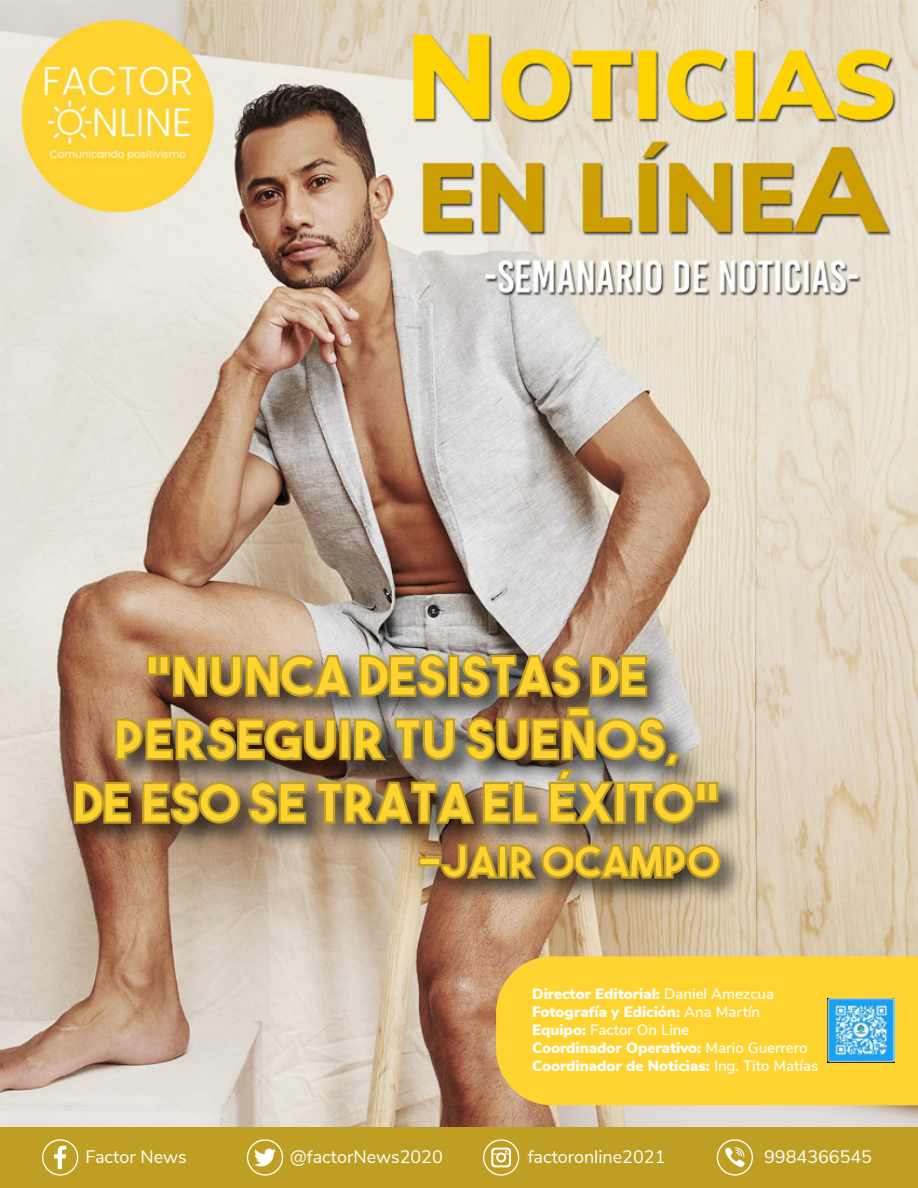
<style>
.page{position:relative;width:918px;height:1188px;background:#fff}
.page>*{position:absolute;margin:0;border:0;box-sizing:border-box;transform-origin:0 0}
.t1{font:54px/63.4px "The Bold Font";color:#ffd330;text-align:center}
.t2{font:43.5px "The Bold Font";color:#ffd330}
.t3{font:18px "Nunito Sans";color:#fff}
.t4{font:900 15px/18px "Nunito Sans";color:#fff}
.s1{font-weight:600}
</style>
<div class="page">
<img style="left:0;top:0;width:918px;height:1127px">
<div style="left:0;top:1127px;width:918px;height:61px;background:#bf9e24"></div>
<div style="left:496px;top:956px;width:422px;height:149px;background:#ffd330"></div>
<img style="left:828px;top:999px;width:66px;height:64px">
<svg style="left:42px;top:1139px;width:36px;height:37px"></svg>
<svg style="left:247px;top:1139px;width:36px;height:37px"></svg>
<svg style="left:483px;top:1139px;width:36px;height:37px"></svg>
<svg style="left:717px;top:1139px;width:36px;height:37px"></svg>
<img style="left:60px;top:636px;width:704px;height:234px">
<img style="left:146px;top:653px;width:302px;height:46px">
<div style="left:448px;top:655px;width:11px;height:42px;border:2px solid #bf9e24"></div>
<img style="left:460px;top:653px;width:122px;height:46px">
<svg style="left:589px;top:654px;width:59px;height:44px;background:#8b794d"></svg>
<img style="left:73px;top:706px;width:647px;height:120px">
<img style="left:404px;top:826px;width:352px;height:96px">
<div style="left:418px;top:857px;width:23px;height:9px;border:2px solid #bf9e24"></div>
<svg style="left:440px;top:843px;width:59px;height:37px;background:#906b3a"></svg>
<div style="left:498px;top:844px;width:9px;height:35px;border:2px solid #bf9e24"></div>
<svg style="left:508px;top:843px;width:214px;height:38px;background:#937e4c"></svg>
<h1 class="t1" style="left:73px;top:643px;width:648px">“NUNCA DESISTAS DE<br>PERSEGUIR TU SUEÑOS,<br>DE ESO SE TRATA EL ÉXITO”</h1>
<h2 class="t2" style="left:417px;top:834px;width:304px">-JAIR OCAMPO</h2>
<p class="t4" style="left:532px;top:984px;width:288px">Director Editorial: <span class="s1">Daniel Amezcua </span>Fotografía y Edición: <span class="s1">Ana Martín<br></span>Equipo: <span class="s1">Factor On Line<br></span>Coordinador Operativo: <span class="s1">Mario Guerrero </span>Coordinador de Noticias: <span class="s1">Ing. Tito Matías</span></p>
<p class="t3" style="left:85px;top:1144px;width:103px">Factor News</p>
<p class="t3" style="left:290px;top:1144px;width:154px">@factorNews2020</p>
<p class="t3" style="left:528px;top:1144px;width:139px">factoronline2021</p>
<p class="t3" style="left:764px;top:1144px;width:109px">9984366545</p>
</div>
